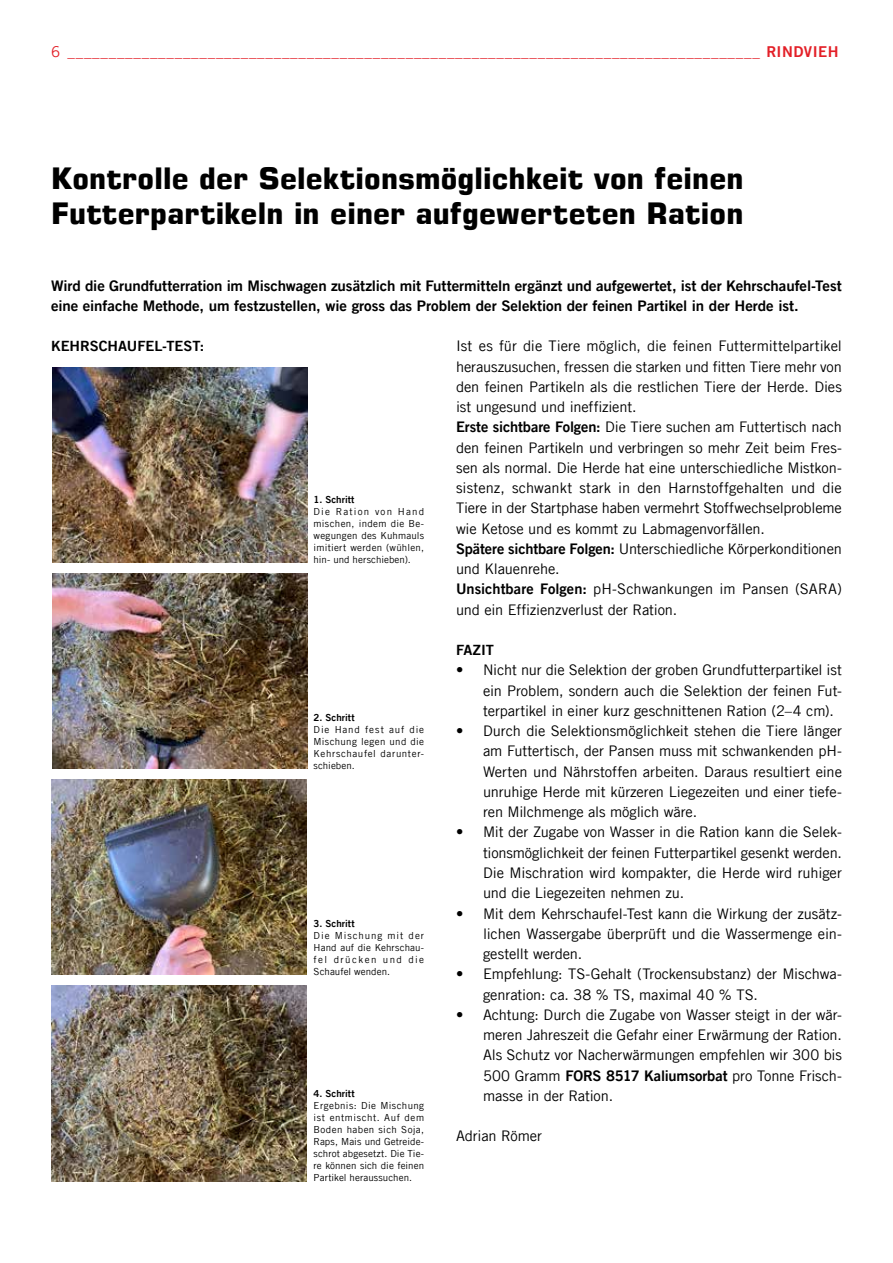
<style>
.page{position:relative;width:893px;height:1263px;background:#fff}
.page>*{position:absolute;margin:0;border:0;box-sizing:border-box;transform-origin:0 0}
.t1{font:700 30px/34.5px "Eurostile LT";letter-spacing:.005em;color:#000}
.t2{font:15px "Trade Gothic LT Com";color:#e31f27}
.t3{font:14.7px/20.2px "Trade Gothic LT Com";letter-spacing:-.01em;color:#000;text-align:justify}
.t4{font:14.7px/20.2px "Trade Gothic LT Com Bd 2";letter-spacing:-.005em;color:#000}
.t5{font:14.1px "Trade Gothic LT Com Bd 2";letter-spacing:-.005em;color:#000}
.t6{font:9.75px/12px "Trade Gothic LT Com";letter-spacing:.015em;color:#000;text-align:justify}
.t7{font:9.75px "Trade Gothic LT Com Bd 2";letter-spacing:.005em;color:#000}
.s1{font-family:"Trade Gothic LT Com Bd 2"}
</style>
<div class="page">
<img style="left:52px;top:367px;width:255px;height:196px">
<img style="left:52px;top:573px;width:255px;height:196px">
<img style="left:51px;top:779px;width:255px;height:196px">
<img style="left:51px;top:985px;width:255px;height:196px">
<p class="t2" style="left:51px;top:43px;width:789px">6 ____________________________________________________________________________________ <span class="s1">RINDVIEH</span></p>
<h1 class="t1" style="left:51px;top:161px;width:694px">Kontrolle der Selektionsmöglichkeit von feinen<br>Futterpartikeln in einer aufgewerteten Ration</h1>
<p class="t4" style="left:51px;top:275px;width:792px">Wird die Grundfutterration im Mischwagen zusätzlich mit Futtermitteln ergänzt und aufgewertet, ist der Kehrschaufel-Test eine einfache Methode, um festzustellen, wie gross das Problem der Selektion der feinen Partikel in der Herde ist.</p>
<p class="t5" style="left:51px;top:338px;width:155px">KEHRSCHAUFEL-TEST:</p>
<p class="t7" style="left:314px;top:493px;width:42px">1. Schritt</p>
<p class="t6" style="left:314px;top:505px;width:112px">Die Ration von Hand mischen, indem die Be&shy;wegungen des Kuhmauls imitiert werden (wühlen, hin- und herschieben).</p>
<p class="t7" style="left:314px;top:711px;width:43px">2. Schritt</p>
<p class="t6" style="left:314px;top:723px;width:112px">Die Hand fest auf die Mischung legen und die Kehrschaufel darunter&shy;schieben.</p>
<p class="t7" style="left:314px;top:917px;width:42px">3. Schritt</p>
<p class="t6" style="left:314px;top:929px;width:112px">Die Mischung mit der Hand auf die Kehrschau&shy;fel drücken und die Schaufel wenden.</p>
<p class="t7" style="left:314px;top:1087px;width:43px">4. Schritt</p>
<p class="t6" style="left:314px;top:1099px;width:112px">Ergebnis: Die Mischung ist entmischt. Auf dem Boden haben sich Soja, Raps, Mais und Getreide&shy;schrot abgesetzt. Die Tie&shy;re können sich die feinen Partikel heraussuchen.</p>
<p class="t3" style="left:456px;top:336px;width:387px;text-align:left">Ist es für die Tiere möglich, die feinen Futtermittelpartikel herauszusuchen, fressen die starken und fitten Tiere mehr von den feinen Partikeln als die restlichen Tiere der Herde. Dies ist ungesund und ineffizient.<br><span class="s1">Erste sichtbare Folgen:</span> Die Tiere suchen am Futtertisch nach den feinen Partikeln und verbringen so mehr Zeit beim Fres&shy;sen als normal. Die Herde hat eine unterschiedliche Mistkon&shy;sistenz, schwankt stark in den Harnstoffgehalten und die Tiere in der Startphase haben vermehrt Stoffwechselprobleme wie Ketose und es kommt zu Labmagenvorfällen.<br><span class="s1">Spätere sichtbare Folgen:</span> Unterschiedliche Körperkonditionen und Klauenrehe.<br><span class="s1">Unsichtbare Folgen:</span> pH-Schwankungen im Pansen (SARA) und ein Effizienzverlust der Ration.</p>
<p class="t5" style="left:456px;top:641px;width:39px">FAZIT</p>
<p class="t3" style="left:483px;top:660px;width:360px;text-indent:-27px">• Nicht nur die Selektion der groben Grundfutterpartikel ist ein Problem, sondern auch die Selektion der feinen Fut&shy;terpartikel in einer kurz geschnittenen Ration (2–4 cm).</p>
<p class="t3" style="left:483px;top:721px;width:360px;text-indent:-27px">• Durch die Selektionsmöglichkeit stehen die Tiere länger am Futtertisch, der Pansen muss mit schwankenden pH-Werten und Nährstoffen arbeiten. Daraus resultiert eine unruhige Herde mit kürzeren Liegezeiten und einer tiefe&shy;ren Milchmenge als möglich wäre.</p>
<p class="t3" style="left:483px;top:822px;width:360px;text-indent:-27px">• Mit der Zugabe von Wasser in die Ration kann die Selek&shy;tionsmöglichkeit der feinen Futterpartikel gesenkt werden.<br>Die Mischration wird kompakter, die Herde wird ruhiger und die Liegezeiten nehmen zu.</p>
<p class="t3" style="left:483px;top:903px;width:360px;text-indent:-27px">• Mit dem Kehrschaufel-Test kann die Wirkung der zusätz&shy;lichen Wassergabe überprüft und die Wassermenge ein&shy;gestellt werden.</p>
<p class="t3" style="left:483px;top:964px;width:360px;text-indent:-27px">• Empfehlung: TS-Gehalt (Trockensubstanz) der Mischwa&shy;genration: ca. 38 % TS, maximal 40 % TS.</p>
<p class="t3" style="left:483px;top:1004px;width:360px;text-indent:-27px">• Achtung: Durch die Zugabe von Wasser steigt in der wär&shy;meren Jahreszeit die Gefahr einer Erwärmung der Ration.<br>Als Schutz vor Nacherwärmungen empfehlen wir 300 bis 500 Gramm <span class="s1">FORS 8517 Kaliumsorbat</span> pro Tonne Frisch&shy;masse in der Ration.</p>
<p class="t3" style="left:456px;top:1126px;width:87px">Adrian Römer</p>
</div>
